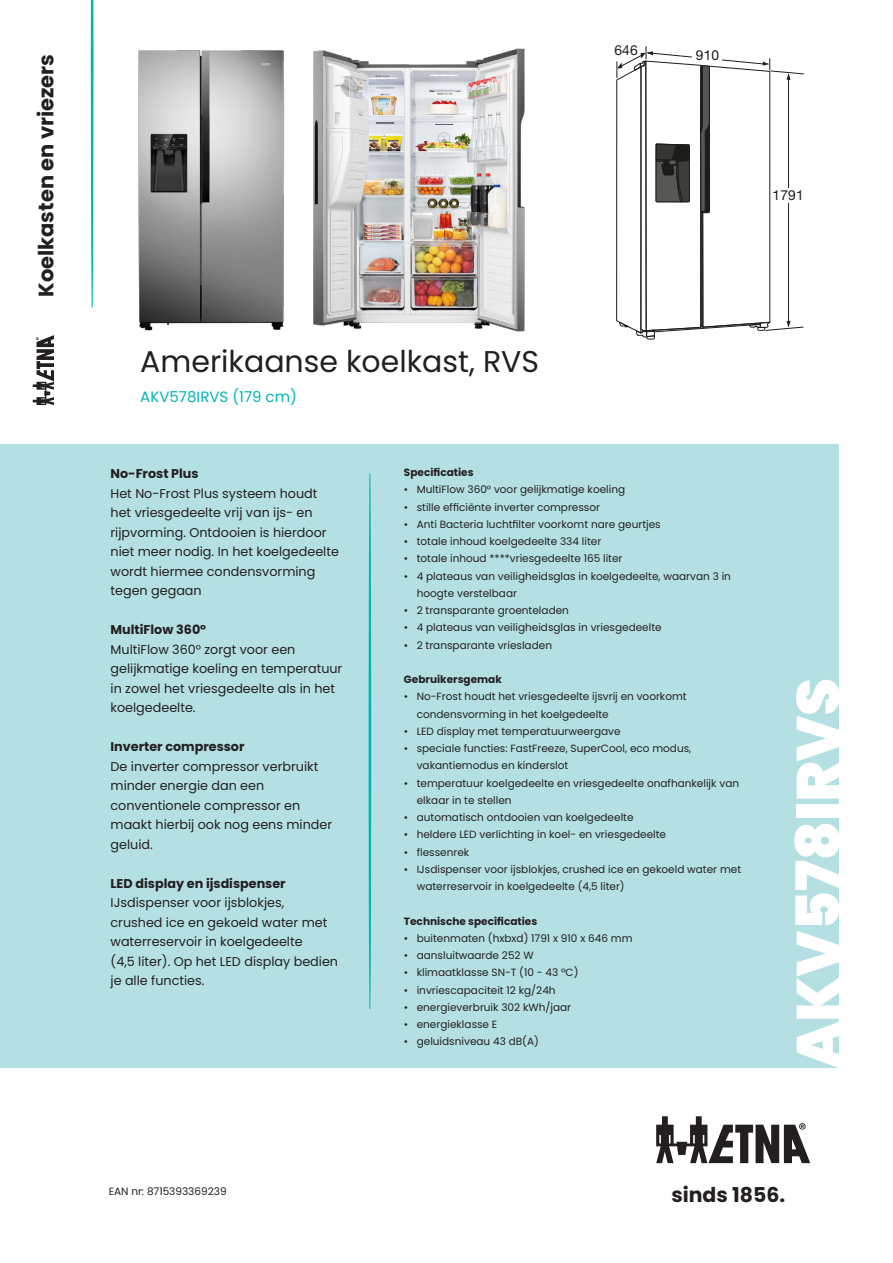
<style>
.page{position:relative;width:893px;height:1263px;background:#fff}
.page>*{position:absolute;margin:0;border:0;box-sizing:border-box;transform-origin:0 0}
.Typenummer_wit{font:900 60px "Poppins";color:#fff}
.Commerciële_naam{font:30px "Poppins";color:#231f20}
.t1{font:700 21px "Poppins";color:#231f20}
.t2{font:700 20.4px "Poppins";color:#231f20}
.Typenummer___afmetin{font:15px "Poppins";color:#00b5b8}
.t3{font:13.8px "Helvetica Neue LT Std";letter-spacing:.01em;color:#1d1d1b}
.USP{font:12.75px/19.5px "Poppins";color:#231f20}
.producttekst_tussenk{font:700 12.75px "Poppins";color:#231f20}
.Producttekst_bullet{font:10.5px/17.2px "Poppins";color:#231f20}
.Producttekst_tussenk{font:700 10.5px "Poppins";color:#231f20}
</style>
<div class="page">
<div style="left:0;top:444px;width:839px;height:623px;background:#b4e0e3"></div>
<svg style="left:91px;top:0;width:3px;height:308px"></svg>
<svg style="left:33px;top:335px;width:21px;height:70px"></svg>
<svg style="left:369px;top:474px;width:2px;height:535px"></svg>
<svg style="left:656px;top:1116px;width:154px;height:47px"></svg>
<svg style="left:616px;top:47px;width:188px;height:293px"></svg>
<img style="left:138px;top:50px;width:138px;height:281px">
<img style="left:276px;top:48px;width:249px;height:284px">
<h3 class="t1" style="left:34px;top:297px;width:245px;rotate:-90deg">Koelkasten en vriezers</h3>
<p class="t3" style="left:614px;top:42px;width:25px">646</p>
<p class="t3" style="left:696px;top:47px;width:25px">910</p>
<p class="t3" style="left:773px;top:187px;width:33px">1791</p>
<p class="Commerciële_naam" style="left:140px;top:344px;width:400px">Amerikaanse koelkast, RVS</p>
<p class="Typenummer___afmetin" style="left:140px;top:388px;width:158px">AKV578IRVS (179 cm)</p>
<p class="producttekst_tussenk" style="left:111px;top:466px;width:90px">No-Frost Plus</p>
<p class="USP" style="left:111px;top:484px;width:230px">Het No-Frost Plus systeem houdt het vriesgedeelte vrij van ijs- en rijpvorming. Ontdooien is hierdoor niet meer nodig. In het koelgedeelte wordt hiermee condensvorming tegen gegaan</p>
<p class="producttekst_tussenk" style="left:111px;top:622px;width:97px">MultiFlow 360°</p>
<p class="USP" style="left:111px;top:640px;width:233px">MultiFlow 360° zorgt voor een gelijkmatige koeling en temperatuur in zowel het vriesgedeelte als in het koelgedeelte.</p>
<p class="producttekst_tussenk" style="left:111px;top:739px;width:135px">Inverter compressor</p>
<p class="USP" style="left:111px;top:757px;width:223px">De inverter compressor verbruikt minder energie dan een conventionele compressor en maakt hierbij ook nog eens minder geluid.</p>
<p class="producttekst_tussenk" style="left:111px;top:876px;width:177px">LED display en ijsdispenser</p>
<p class="USP" style="left:111px;top:893px;width:229px">IJsdispenser voor ijsblokjes, crushed ice en gekoeld water met waterreservoir in koelgedeelte<br>(4,5 liter). Op het LED display bedien je alle functies.</p>
<p class="Producttekst_tussenk" style="left:404px;top:466px;width:71px">Specificaties</p>
<p class="Producttekst_bullet" style="left:404px;top:481px;width:223px">• MultiFlow 360° voor gelijkmatige koeling</p>
<p class="Producttekst_bullet" style="left:404px;top:498px;width:198px">• stille efficiënte inverter compressor</p>
<p class="Producttekst_bullet" style="left:404px;top:515px;width:258px">• Anti Bacteria luchtfilter voorkomt nare geurtjes</p>
<p class="Producttekst_bullet" style="left:404px;top:533px;width:199px">• totale inhoud koelgedeelte 334 liter</p>
<p class="Producttekst_bullet" style="left:404px;top:550px;width:220px">• totale inhoud ****vriesgedeelte 165 liter</p>
<p class="Producttekst_bullet" style="left:417px;top:567px;width:316px;text-indent:-13px">• 4 plateaus van veiligheidsglas in koelgedeelte, waarvan 3 in hoogte verstelbaar</p>
<p class="Producttekst_bullet" style="left:404px;top:602px;width:167px">• 2 transparante groenteladen</p>
<p class="Producttekst_bullet" style="left:404px;top:619px;width:259px">• 4 plateaus van veiligheidsglas in vriesgedeelte</p>
<p class="Producttekst_bullet" style="left:404px;top:636px;width:150px">• 2 transparante vriesladen</p>
<p class="Producttekst_tussenk" style="left:404px;top:673px;width:99px">Gebruikersgemak</p>
<p class="Producttekst_bullet" style="left:417px;top:688px;width:271px;text-indent:-13px">• No-Frost houdt het vriesgedeelte ijsvrij en voorkomt condensvorming in het koelgedeelte</p>
<p class="Producttekst_bullet" style="left:404px;top:722px;width:218px">• LED display met temperatuurweergave</p>
<p class="Producttekst_bullet" style="left:417px;top:740px;width:276px;text-indent:-13px">• speciale functies: FastFreeze, SuperCool, eco modus, vakantiemodus en kinderslot</p>
<p class="Producttekst_bullet" style="left:417px;top:774px;width:324px;text-indent:-13px">• temperatuur koelgedeelte en vriesgedeelte onafhankelijk van elkaar in te stellen</p>
<p class="Producttekst_bullet" style="left:404px;top:809px;width:231px">• automatisch ontdooien van koelgedeelte</p>
<p class="Producttekst_bullet" style="left:404px;top:826px;width:264px">• heldere LED verlichting in koel- en vriesgedeelte</p>
<p class="Producttekst_bullet" style="left:404px;top:843px;width:67px">• flessenrek</p>
<p class="Producttekst_bullet" style="left:417px;top:860px;width:326px;text-indent:-13px">• IJsdispenser voor ijsblokjes, crushed ice en gekoeld water met waterreservoir in koelgedeelte (4,5 liter)</p>
<p class="Producttekst_tussenk" style="left:404px;top:915px;width:135px">Technische specificaties</p>
<p class="Producttekst_bullet" style="left:404px;top:929px;width:230px">• buitenmaten (hxbxd) 1791 x 910 x 646 mm</p>
<p class="Producttekst_bullet" style="left:404px;top:947px;width:131px">• aansluitwaarde 252 W</p>
<p class="Producttekst_bullet" style="left:404px;top:964px;width:176px">• klimaatklasse SN-T (10 - 43 ºC)</p>
<p class="Producttekst_bullet" style="left:404px;top:981px;width:153px">• invriescapaciteit 12 kg/24h</p>
<p class="Producttekst_bullet" style="left:404px;top:998px;width:169px">• energieverbruik 302 kWh/jaar</p>
<p class="Producttekst_bullet" style="left:404px;top:1016px;width:95px">• energieklasse E</p>
<p class="Producttekst_bullet" style="left:404px;top:1033px;width:136px">• geluidsniveau 43 dB(A)</p>
<p class="Typenummer_wit" style="left:783px;top:1068px;width:391px;rotate:-90deg">AKV578IRVS</p>
<p class="Producttekst_bullet" style="left:109px;top:1183px;width:119px">EAN nr: 8715393369239</p>
<h3 class="t2" style="left:671px;top:1183px;width:115px">sinds 1856.</h3>
</div>
